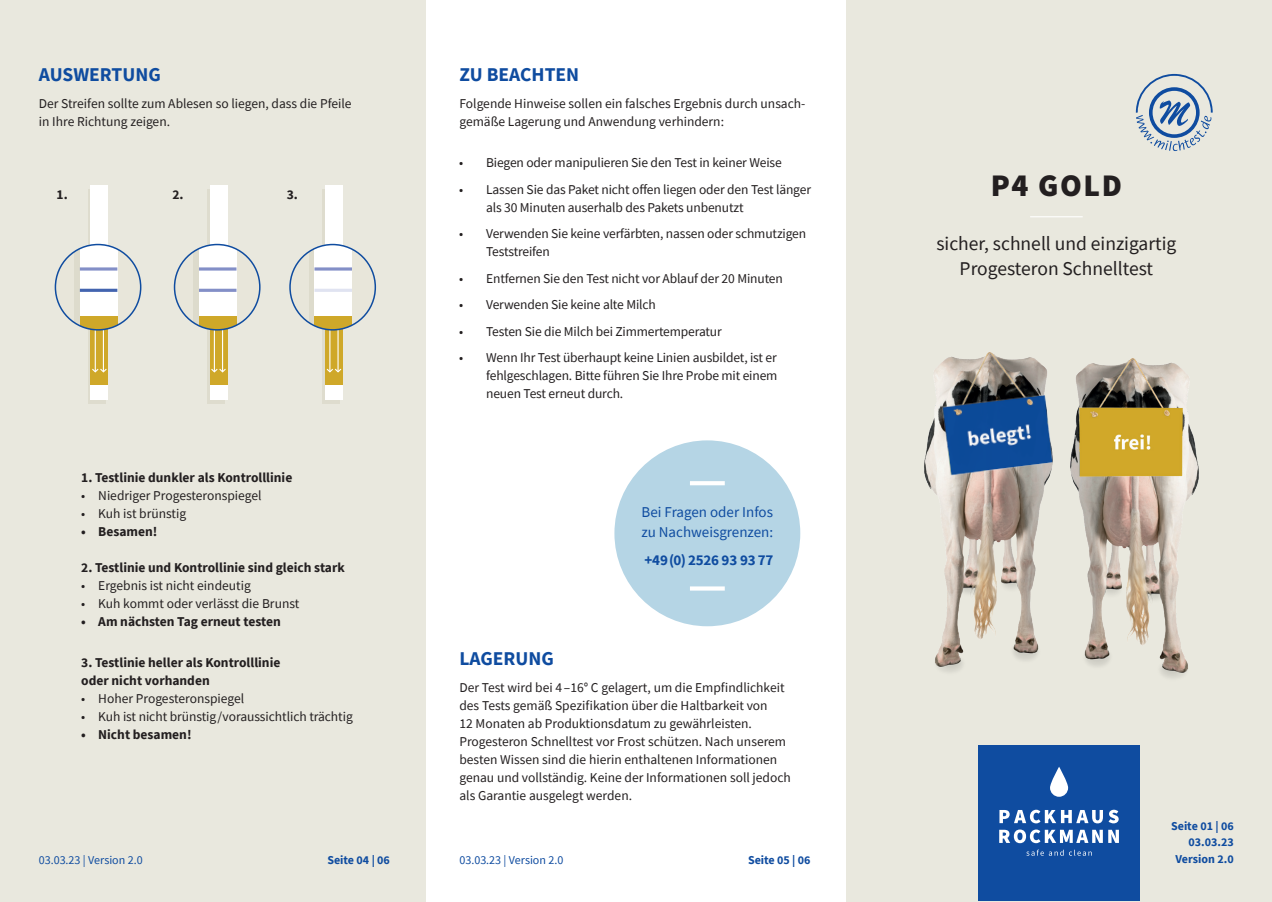
<style>
.page{position:relative;width:1272px;height:902px;background:#fff}
.page>*{position:absolute;margin:0;border:0;box-sizing:border-box;transform-origin:0 0}
.t1{font:900 31.5px "Source Sans Pro";letter-spacing:.05em;color:#231f20}
.t2{font:19.5px/25.3px "Source Sans Pro";color:#231f20;text-align:center}
.t3{font:700 19.5px "Source Sans Pro";color:#0f4ca0}
.t4{font:15px/19.5px "Source Sans Pro";color:#0f4ca0}
.t5{font:700 15px "Source Sans Pro";letter-spacing:-.01em;color:#0f4ca0}
.t6{font:13.5px/18px "Source Sans Pro";letter-spacing:-.005em;color:#231f20}
.t7{font:700 13.5px/18px "Source Sans Pro";color:#231f20}
.t8{font:700 12px/16.5px "Source Sans Pro";color:#0f4ca0;text-align:right}
.t9{font:12px "Source Sans Pro";color:#0f4ca0}
</style>
<div class="page">
<div style="left:0;top:0;width:425px;height:901px;background:#e9e8de"></div>
<div style="left:614px;top:440px;width:186px;height:186px;background:#b5d5e5;border-radius:50%"></div>
<hr style="left:690px;top:481px;width:34px;height:4px;background:#fff">
<svg style="left:690px;top:586px;width:34px;height:4px"></svg>
<div style="left:88px;top:189px;width:18px;height:214px;background:#dedcce"></div>
<div style="left:90px;top:186px;width:18px;height:214px;background:#fff"></div>
<div style="left:90px;top:292px;width:18px;height:93px;background:#cfa829"></div>
<hr style="left:95px;top:314px;width:1px;height:57px;background:#fff">
<hr style="left:103px;top:314px;width:1px;height:57px;background:#fff">
<svg style="left:92px;top:367px;width:15px;height:6px"></svg>
<div style="left:55px;top:244px;width:86px;height:86px;background:#e8e6da;border-radius:50%"></div>
<svg style="left:74px;top:247px;width:6px;height:80px"></svg>
<div style="left:80px;top:244px;width:37px;height:86px;background:#fff"></div>
<div style="left:80px;top:316px;width:37px;height:14px;background:#cfa829"></div>
<hr style="left:80px;top:289px;width:37px;height:3px;background:#4364af">
<hr style="left:80px;top:267px;width:37px;height:3px;background:#838fc7">
<div style="left:55px;top:244px;width:86px;height:86px;border:2px solid #0f4ca0;border-radius:50%"></div>
<div style="left:207px;top:189px;width:18px;height:214px;background:#dedcce"></div>
<div style="left:210px;top:186px;width:17px;height:214px;background:#fff"></div>
<div style="left:210px;top:292px;width:17px;height:93px;background:#cfa829"></div>
<hr style="left:214px;top:314px;width:1px;height:57px;background:#fff">
<hr style="left:222px;top:314px;width:1px;height:57px;background:#fff">
<svg style="left:211px;top:367px;width:15px;height:6px"></svg>
<div style="left:174px;top:244px;width:86px;height:86px;background:#e8e6da;border-radius:50%"></div>
<svg style="left:193px;top:247px;width:6px;height:80px"></svg>
<div style="left:199px;top:244px;width:37px;height:86px;background:#fff"></div>
<div style="left:199px;top:316px;width:37px;height:14px;background:#cfa829"></div>
<hr style="left:199px;top:289px;width:37px;height:3px;background:#838fc7">
<hr style="left:199px;top:267px;width:37px;height:3px;background:#838fc7">
<div style="left:174px;top:244px;width:86px;height:86px;border:2px solid #0f4ca0;border-radius:50%"></div>
<div style="left:322px;top:189px;width:18px;height:214px;background:#dedcce"></div>
<div style="left:325px;top:186px;width:18px;height:214px;background:#fff"></div>
<div style="left:325px;top:292px;width:18px;height:93px;background:#cfa829"></div>
<hr style="left:329px;top:314px;width:1px;height:57px;background:#fff">
<hr style="left:337px;top:314px;width:1px;height:57px;background:#fff">
<svg style="left:326px;top:367px;width:16px;height:6px"></svg>
<div style="left:290px;top:244px;width:85px;height:86px;background:#e8e6da;border-radius:50%"></div>
<svg style="left:309px;top:248px;width:5px;height:79px"></svg>
<div style="left:314px;top:244px;width:38px;height:86px;background:#fff"></div>
<div style="left:314px;top:316px;width:38px;height:14px;background:#cfa829"></div>
<hr style="left:314px;top:289px;width:38px;height:3px;background:#e0e3f1">
<hr style="left:314px;top:267px;width:38px;height:3px;background:#838fc7">
<div style="left:289px;top:244px;width:87px;height:86px;border:2px solid #0f4ca0;border-radius:50%"></div>
<div style="left:846px;top:0;width:425px;height:901px;background:#e9e8de"></div>
<hr style="left:1030px;top:216px;width:52px;height:1px;background:#fff">
<div style="left:978px;top:745px;width:161px;height:156px;background:#0f4ca0"></div>
<svg style="left:1026px;top:849px;width:65px;height:6px"></svg>
<svg style="left:999px;top:809px;width:103px;height:14px"></svg>
<svg style="left:1108px;top:809px;width:10px;height:14px"></svg>
<svg style="left:999px;top:829px;width:103px;height:14px"></svg>
<svg style="left:1108px;top:829px;width:10px;height:13px"></svg>
<svg style="left:1049px;top:766px;width:19px;height:30px"></svg>
<svg style="left:1135px;top:74px;width:77px;height:77px"></svg>
<img style="left:1081px;top:482px;width:117px;height:196px">
<img style="left:929px;top:487px;width:152px;height:185px">
<img style="left:1102px;top:358px;width:97px;height:124px">
<img style="left:924px;top:352px;width:178px;height:135px">
<h2 class="t3" style="left:39px;top:61px;width:123px">AUSWERTUNG</h2>
<h2 class="t3" style="left:459px;top:61px;width:121px">ZU BEACHTEN</h2>
<p class="t6" style="left:39px;top:94px;width:314px">Der Streifen sollte zum Ablesen so liegen, dass die Pfeile in Ihre Richtung zeigen.</p>
<p class="t6" style="left:459px;top:94px;width:347px">Folgende Hinweise sollen ein falsches Ergebnis durch unsach&shy;gemäße Lagerung und Anwendung verhindern:</p>
<p class="t6" style="left:459px;top:154px;width:324px">• Biegen oder manipulieren Sie den Test in keiner Weise</p>
<p class="t6" style="left:486px;top:180px;width:326px;text-indent:-27px">• Lassen Sie das Paket nicht offen liegen oder den Test länger als 30 Minuten auserhalb des Pakets unbenutzt</p>
<p class="t6" style="left:486px;top:225px;width:321px;text-indent:-27px">• Verwenden Sie keine verfärbten, nassen oder schmutzigen<br>Teststreifen</p>
<p class="t6" style="left:459px;top:269px;width:325px">• Entfernen Sie den Test nicht vor Ablauf der 20 Minuten</p>
<p class="t6" style="left:459px;top:296px;width:198px">• Verwenden Sie keine alte Milch</p>
<p class="t6" style="left:459px;top:322px;width:264px">• Testen Sie die Milch bei Zimmertemperatur</p>
<p class="t6" style="left:486px;top:349px;width:293px;text-align:justify;text-indent:-27px">• Wenn Ihr Test überhaupt keine Linien ausbildet, ist er fehlgeschlagen. Bitte führen Sie Ihre Probe mit einem neuen Test erneut durch.</p>
<p class="t7" style="left:57px;top:185px;width:13px">1.</p>
<p class="t7" style="left:172px;top:185px;width:13px">2.</p>
<p class="t7" style="left:287px;top:185px;width:13px">3.</p>
<p class="t7" style="left:81px;top:468px;width:213px">1. Testlinie dunkler als Kontrolllinie</p>
<p class="t6" style="left:81px;top:487px;width:182px">• Niedriger Progesteronspiegel</p>
<p class="t6" style="left:81px;top:505px;width:106px">• Kuh ist brünstig</p>
<p class="t7" style="left:81px;top:522px;width:78px">• Besamen!</p>
<p class="t7" style="left:81px;top:558px;width:265px">2. Testlinie und Kontrollinie sind gleich stark</p>
<p class="t6" style="left:81px;top:577px;width:171px">• Ergebnis ist nicht eindeutig</p>
<p class="t6" style="left:81px;top:595px;width:220px">• Kuh kommt oder verlässt die Brunst</p>
<p class="t7" style="left:81px;top:612px;width:201px">• Am nächsten Tag erneut testen</p>
<p class="t7" style="left:81px;top:653px;width:201px">3. Testlinie heller als Kontrolllinie oder nicht vorhanden</p>
<p class="t6" style="left:81px;top:689px;width:164px">• Hoher Progesteronspiegel</p>
<p class="t6" style="left:81px;top:707px;width:273px">• Kuh ist nicht brünstig/voraussichtlich trächtig</p>
<p class="t7" style="left:81px;top:725px;width:112px">• Nicht besamen!</p>
<p class="t4" style="left:641px;top:502px;width:133px">Bei Fragen oder Infos zu Nachweisgrenzen:</p>
<p class="t5" style="left:644px;top:549px;width:130px">+49 (0) 2526 93 93 77</p>
<h2 class="t3" style="left:459px;top:645px;width:96px">LAGERUNG</h2>
<p class="t6" style="left:459px;top:678px;width:333px">Der Test wird bei 4 –16° C gelagert, um die Empfindlichkeit des Tests gemäß Spezifikation über die Haltbarkeit von<br>12 Monaten ab Produktionsdatum zu gewährleisten.<br>Progesteron Schnelltest vor Frost schützen. Nach unserem besten Wissen sind die hierin enthaltenen Informationen genau und vollständig. Keine der Informationen soll jedoch als Garantie ausgelegt werden.</p>
<p class="t9" style="left:39px;top:852px;width:105px">03.03.23 | Version 2.0</p>
<p class="t8" style="left:327px;top:851px;width:64px">Seite 04 | 06</p>
<p class="t9" style="left:459px;top:852px;width:105px">03.03.23 | Version 2.0</p>
<p class="t8" style="left:748px;top:851px;width:64px">Seite 05 | 06</p>
<h1 class="t1" style="left:990px;top:164px;width:132px">P4 GOLD</h1>
<h2 class="t2" style="left:936px;top:230px;width:241px">sicher, schnell und einzigartig<br>Progesteron Schnelltest</h2>
<p class="t8" style="left:1171px;top:817px;width:64px">Seite 01 | 06<br>03.03.23<br>Version 2.0</p>
</div>
